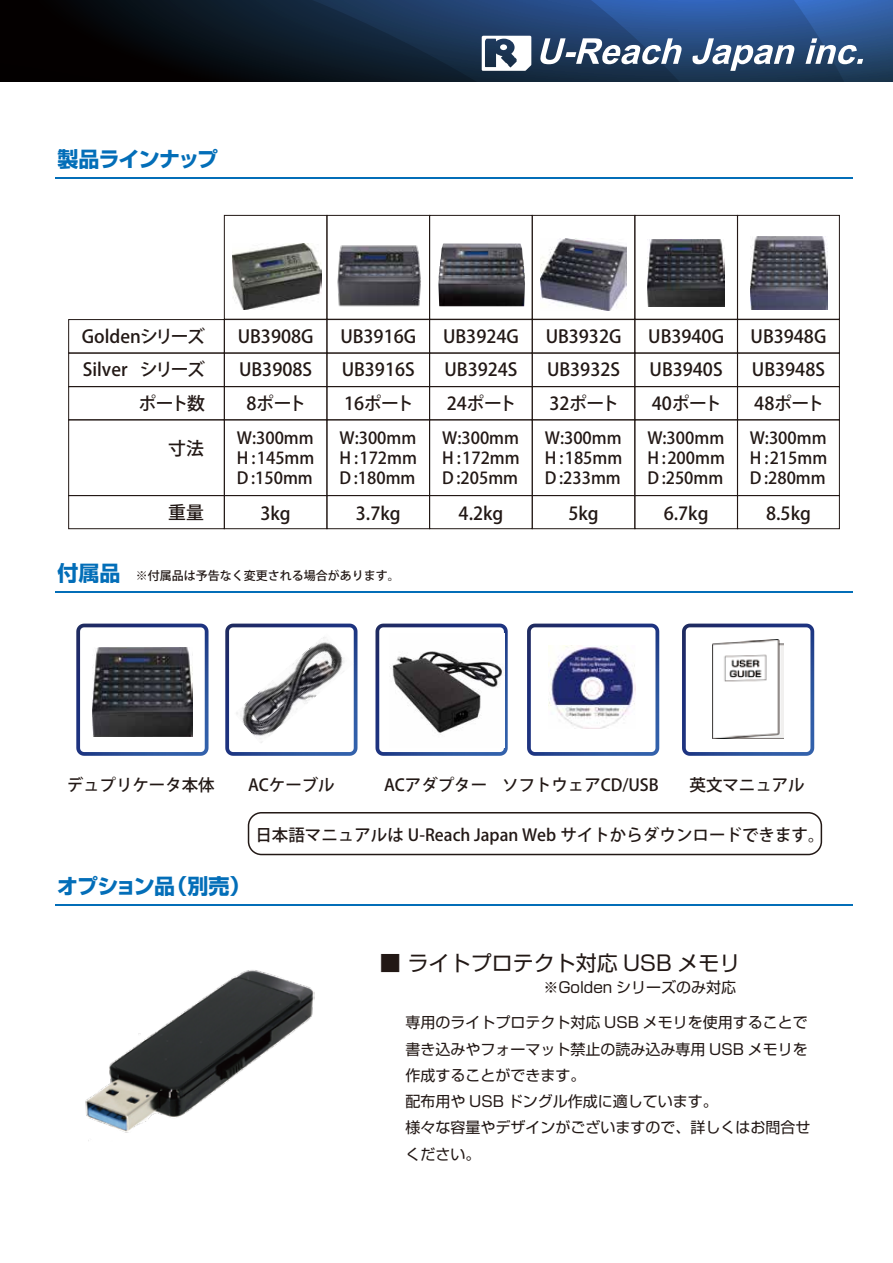
<style>
.page{position:relative;width:893px;height:1263px;background:#fff}
.page>*{position:absolute;margin:0;border:0;box-sizing:border-box;transform-origin:0 0}
.t1{font:700 21px "Shin Go Pro";letter-spacing:-.035em;color:#036eb8}
.t2{font:21px "Shin Go Pro";color:#221815}
.t3{font:500 17.85px/33.6px "Koz Go Pr 6 N";color:#221815;text-align:right}
.t4{font:500 16.5px/19.8px "Koz Go Pr 6 N";color:#221815;text-align:justify}
.t5{font:15px/26.2px "Shin Go Pro";color:#221815}
.t6{font:500 12px "Koz Go Pr 6 N";color:#221815}
</style>
<div class="page">
<svg style="left:0;top:0;width:893px;height:82px"></svg>
<svg style="left:482px;top:36px;width:49px;height:35px"></svg>
<div style="left:500px;top:44px;width:7px;height:6px;background:#fff;border-radius:50%"></div>
<svg style="left:540px;top:38px;width:142px;height:26px"></svg>
<svg style="left:692px;top:38px;width:102px;height:33px"></svg>
<svg style="left:805px;top:38px;width:58px;height:26px"></svg>
<hr style="left:55px;top:177px;width:798px;height:2px;background:#036eb8">
<hr style="left:55px;top:591px;width:798px;height:2px;background:#036eb8">
<hr style="left:55px;top:904px;width:798px;height:2px;background:#036eb8">
<svg style="left:682px;top:624px;width:132px;height:132px"></svg>
<img style="left:712px;top:640px;width:72px;height:98px">
<svg style="left:225px;top:624px;width:132px;height:132px"></svg>
<img style="left:234px;top:633px;width:119px;height:111px">
<svg style="left:527px;top:624px;width:132px;height:132px"></svg>
<img style="left:549px;top:646px;width:87px;height:83px">
<div style="left:737px;top:319px;width:103px;height:34px;border:1px solid #221815"></div>
<div style="left:224px;top:353px;width:103px;height:34px;border:1px solid #221815"></div>
<div style="left:224px;top:386px;width:103px;height:34px;border:1px solid #221815"></div>
<div style="left:737px;top:386px;width:103px;height:34px;border:1px solid #221815"></div>
<div style="left:224px;top:419px;width:103px;height:77px;border:1px solid #221815"></div>
<div style="left:327px;top:419px;width:103px;height:77px;border:1px solid #221815"></div>
<div style="left:429px;top:419px;width:104px;height:77px;border:1px solid #221815"></div>
<div style="left:532px;top:419px;width:103px;height:77px;border:1px solid #221815"></div>
<div style="left:634px;top:419px;width:104px;height:77px;border:1px solid #221815"></div>
<div style="left:737px;top:419px;width:103px;height:77px;border:1px solid #221815"></div>
<div style="left:68px;top:419px;width:157px;height:77px;border:1px solid #221815"></div>
<div style="left:224px;top:495px;width:103px;height:34px;border:1px solid #221815"></div>
<div style="left:327px;top:495px;width:103px;height:34px;border:1px solid #221815"></div>
<div style="left:429px;top:495px;width:104px;height:34px;border:1px solid #221815"></div>
<div style="left:532px;top:495px;width:103px;height:34px;border:1px solid #221815"></div>
<div style="left:634px;top:495px;width:104px;height:34px;border:1px solid #221815"></div>
<div style="left:737px;top:495px;width:103px;height:34px;border:1px solid #221815"></div>
<div style="left:68px;top:495px;width:157px;height:34px;border:1px solid #221815"></div>
<div style="left:68px;top:319px;width:157px;height:34px;border:1px solid #221815"></div>
<div style="left:224px;top:215px;width:103px;height:105px;border:1px solid #221815"></div>
<div style="left:327px;top:215px;width:103px;height:105px;border:1px solid #221815"></div>
<div style="left:429px;top:215px;width:104px;height:105px;border:1px solid #221815"></div>
<div style="left:532px;top:215px;width:103px;height:105px;border:1px solid #221815"></div>
<div style="left:634px;top:215px;width:104px;height:105px;border:1px solid #221815"></div>
<div style="left:737px;top:215px;width:103px;height:105px;border:1px solid #221815"></div>
<div style="left:68px;top:353px;width:157px;height:34px;border:1px solid #221815"></div>
<div style="left:327px;top:353px;width:103px;height:34px;border:1px solid #221815"></div>
<div style="left:429px;top:353px;width:104px;height:34px;border:1px solid #221815"></div>
<div style="left:532px;top:353px;width:103px;height:34px;border:1px solid #221815"></div>
<div style="left:634px;top:353px;width:104px;height:34px;border:1px solid #221815"></div>
<div style="left:737px;top:353px;width:103px;height:34px;border:1px solid #221815"></div>
<img style="left:438px;top:243px;width:87px;height:63px">
<img style="left:232px;top:243px;width:90px;height:67px">
<img style="left:337px;top:245px;width:84px;height:62px">
<img style="left:540px;top:239px;width:87px;height:72px">
<img style="left:648px;top:239px;width:76px;height:68px">
<svg style="left:76px;top:624px;width:132px;height:132px"></svg>
<img style="left:93px;top:648px;width:99px;height:88px">
<img style="left:750px;top:236px;width:78px;height:73px">
<svg style="left:375px;top:624px;width:133px;height:132px"></svg>
<img style="left:390px;top:633px;width:114px;height:115px">
<div style="left:248px;top:812px;width:574px;height:43px;border:2px solid #221815;border-radius:13px"></div>
<img style="left:85px;top:970px;width:229px;height:171px">
<p class="t1" style="left:57px;top:142px;width:162px">製品ラインナップ</p>
<p class="t3" style="left:82px;top:320px;width:124px">Goldenシリーズ<br>Silver シリーズポート数</p>
<p class="t3" style="left:168px;top:432px;width:37px">寸法</p>
<p class="t3" style="left:168px;top:496px;width:37px">重量</p>
<p class="t3" style="left:238px;top:320px;width:77px">UB3908G</p>
<p class="t3" style="left:340px;top:320px;width:77px">UB3916G</p>
<p class="t3" style="left:443px;top:320px;width:77px">UB3924G</p>
<p class="t3" style="left:546px;top:320px;width:77px">UB3932G</p>
<p class="t3" style="left:648px;top:320px;width:77px">UB3940G</p>
<p class="t3" style="left:751px;top:320px;width:77px">UB3948G</p>
<p class="t3" style="left:239px;top:353px;width:75px">UB3908S</p>
<p class="t3" style="left:246px;top:387px;width:61px">8ポート</p>
<p class="t3" style="left:342px;top:353px;width:75px">UB3916S</p>
<p class="t3" style="left:444px;top:353px;width:75px">UB3924S</p>
<p class="t3" style="left:547px;top:353px;width:75px">UB3932S</p>
<p class="t3" style="left:650px;top:353px;width:75px">UB3940S</p>
<p class="t3" style="left:752px;top:353px;width:75px">UB3948S</p>
<p class="t3" style="left:344px;top:387px;width:72px">16ポート</p>
<p class="t3" style="left:447px;top:387px;width:72px">24ポート</p>
<p class="t3" style="left:549px;top:387px;width:72px">32ポート</p>
<p class="t3" style="left:652px;top:387px;width:72px">40ポート</p>
<p class="t3" style="left:754px;top:387px;width:72px">48ポート</p>
<p class="t4" style="left:237px;top:429px;width:79px">W:300mm H :145mm D :150mm</p>
<p class="t4" style="left:339px;top:429px;width:79px">W:300mm H :172mm D :180mm</p>
<p class="t4" style="left:442px;top:429px;width:79px">W:300mm H :172mm D :205mm</p>
<p class="t4" style="left:545px;top:429px;width:79px">W:300mm H :185mm D :233mm</p>
<p class="t4" style="left:647px;top:429px;width:79px">W:300mm H :200mm D :250mm</p>
<p class="t4" style="left:750px;top:429px;width:79px">W:300mm H :215mm D :280mm</p>
<p class="t3" style="left:261px;top:497px;width:32px">3kg</p>
<p class="t3" style="left:356px;top:497px;width:46px">3.7kg</p>
<p class="t3" style="left:459px;top:497px;width:46px">4.2kg</p>
<p class="t3" style="left:568px;top:497px;width:32px">5kg</p>
<p class="t3" style="left:664px;top:497px;width:46px">6.7kg</p>
<p class="t3" style="left:766px;top:497px;width:46px">8.5kg</p>
<p class="t1" style="left:57px;top:556px;width:65px">付属品</p>
<p class="t6" style="left:136px;top:569px;width:265px">※付属品は予告なく変更される場合があります。</p>
<p class="t4" style="left:67px;top:775px;width:149px">デュプリケータ本体</p>
<p class="t4" style="left:248px;top:775px;width:88px">ACケーブル</p>
<p class="t4" style="left:384px;top:775px;width:276px">ACアダプター ソフトウェアCD/USB</p>
<p class="t4" style="left:690px;top:775px;width:117px">英文マニュアル</p>
<p class="t4" style="left:255px;top:825px;width:571px">日本語マニュアルは U-Reach Japan Web サイトからダウンロードできます。</p>
<p class="t1" style="left:57px;top:869px;width:195px">オプション品（別売）</p>
<p class="t2" style="left:380px;top:945px;width:362px">■ ライトプロテクト対応 USB メモリ</p>
<p class="t5" style="left:543px;top:972px;width:194px">※Golden シリーズのみ対応</p>
<p class="t5" style="left:405px;top:1008px;width:407px">専用のライトプロテクト対応 USB メモリを使用することで書き込みやフォーマット禁止の読み込み専用 USB メモリを作成することができます。<br>配布用や USB ドングル作成に適しています。<br>様々な容量やデザインがございますので、詳しくはお問合せください。</p>
</div>
